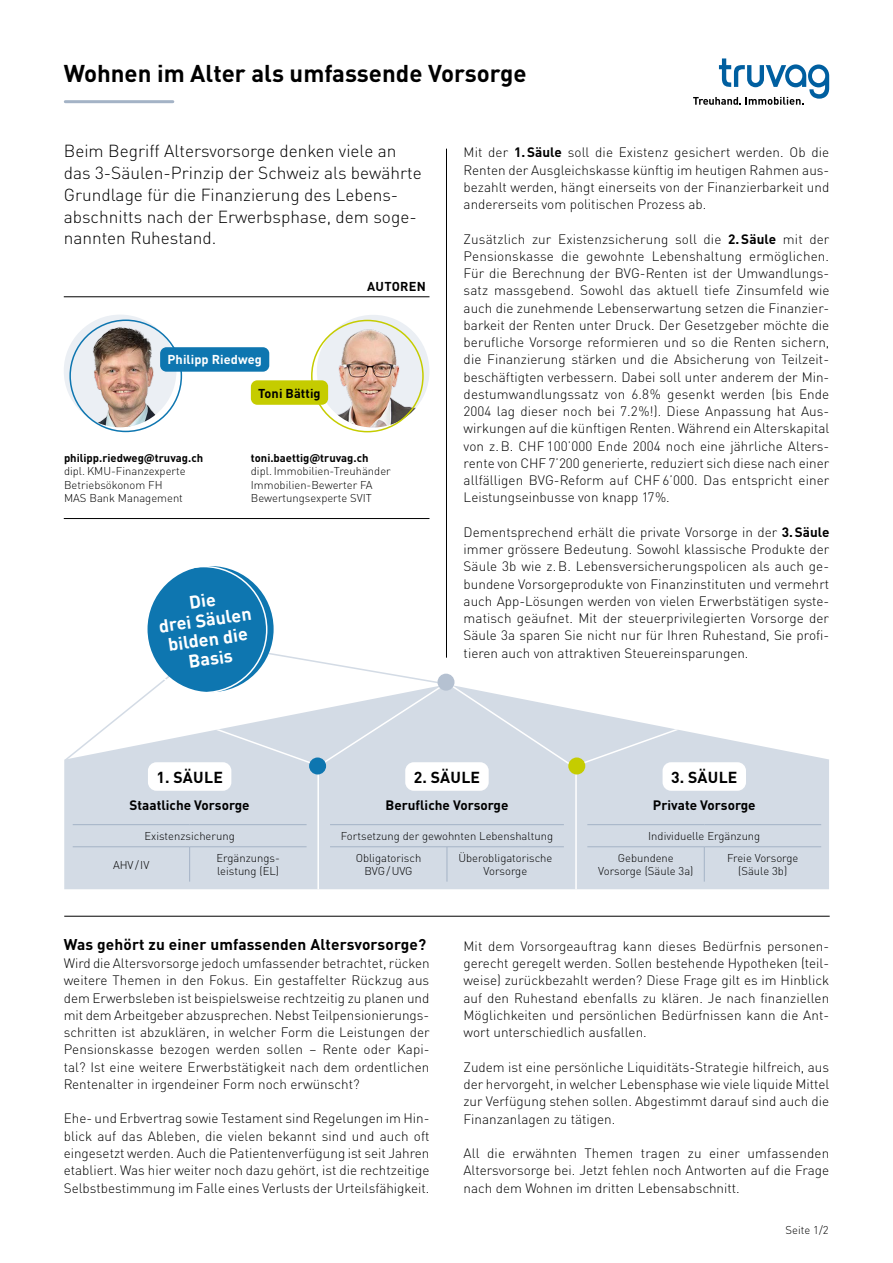
<style>
.page{position:relative;width:893px;height:1263px;background:#fff}
.page>*{position:absolute;margin:0;border:0;box-sizing:border-box;transform-origin:0 0}
.t1{font:700 24px "DIN Pro";color:#000}
.t2{font:700 18px/19.5px "DIN Pro";color:#fff;text-align:center}
.t3{font:300 17.25px/21.8px "DIN Pro";color:#000}
.t4{font:700 15.75px "DIN Pro";letter-spacing:.015em;color:#000}
.t5{font:700 15.45px "DIN Pro";letter-spacing:.01em;color:#000}
.t6{font:300 13.5px/17.2px "DIN Pro";color:#000;text-align:justify}
.t7{font:700 13.5px "DIN Pro";color:#000}
.t8{font:700 12.75px "DIN Pro";letter-spacing:.005em;color:#000}
.t9{font:700 12.75px "DIN Pro";letter-spacing:.005em;color:#fff}
.t10{font:300 11.25px/13.5px "DIN Pro";color:#000}
.t11{font:700 11.25px "DIN Pro";color:#000}
.s1{font-weight:700}
</style>
<div class="page">
<div style="left:64px;top:732px;width:765px;height:157px;background:#d3dbe5"></div>
<hr style="left:575px;top:765px;width:2px;height:124px;background:#fff">
<hr style="left:317px;top:765px;width:2px;height:124px;background:#fff">
<svg style="left:225px;top:684px;width:468px;height:85px"></svg>
<svg style="left:64px;top:643px;width:386px;height:119px"></svg>
<div style="left:437px;top:674px;width:17px;height:17px;background:#b5c1d1;border-radius:50%"></div>
<div style="left:309px;top:757px;width:17px;height:17px;background:#0e76b0;border-radius:50%"></div>
<div style="left:568px;top:757px;width:17px;height:17px;background:#c5cc00;border-radius:50%"></div>
<hr style="left:446px;top:149px;width:1px;height:509px;background:#000">
<hr style="left:64px;top:916px;width:766px;height:1px;background:#000">
<hr style="left:65px;top:100px;width:108px;height:3px;background:#a4b3c6">
<hr style="left:64px;top:518px;width:365px;height:1px;background:#000">
<img style="left:317px;top:315px;width:112px;height:112px;border-radius:55px">
<div style="left:311px;top:320px;width:113px;height:112px;border:2px solid #c5cc00;border-radius:50%"></div>
<div style="left:251px;top:380px;width:77px;height:25px;background:#c5cc00;border-radius:6px"></div>
<hr style="left:64px;top:296px;width:365px;height:1px;background:#000">
<img style="left:64px;top:317px;width:112px;height:110px">
<div style="left:69px;top:319px;width:113px;height:113px;border:2px solid #0e76b0;border-radius:50%"></div>
<div style="left:160px;top:347px;width:109px;height:25px;background:#0e76b0;border-radius:6px"></div>
<div style="left:73px;top:825px;width:234px;height:57px;background:#d3dbe5"></div>
<hr style="left:73px;top:824px;width:117px;height:1px;background:#a4b3c6">
<hr style="left:190px;top:824px;width:117px;height:1px;background:#a4b3c6">
<hr style="left:73px;top:846px;width:117px;height:1px;background:#a4b3c6">
<hr style="left:190px;top:846px;width:117px;height:1px;background:#a4b3c6">
<hr style="left:189px;top:847px;width:1px;height:35px;background:#a4b3c6">
<div style="left:148px;top:762px;width:83px;height:29px;background:#fff;border-radius:9px"></div>
<div style="left:330px;top:825px;width:234px;height:57px;background:#d3dbe5"></div>
<hr style="left:330px;top:824px;width:117px;height:1px;background:#a4b3c6">
<hr style="left:447px;top:824px;width:117px;height:1px;background:#a4b3c6">
<hr style="left:330px;top:846px;width:117px;height:1px;background:#a4b3c6">
<hr style="left:447px;top:846px;width:117px;height:1px;background:#a4b3c6">
<hr style="left:447px;top:847px;width:1px;height:35px;background:#a4b3c6">
<div style="left:405px;top:762px;width:84px;height:29px;background:#fff;border-radius:9px"></div>
<div style="left:587px;top:825px;width:234px;height:57px;background:#d3dbe5"></div>
<hr style="left:587px;top:824px;width:117px;height:1px;background:#a4b3c6">
<hr style="left:704px;top:824px;width:117px;height:1px;background:#a4b3c6">
<hr style="left:587px;top:846px;width:117px;height:1px;background:#a4b3c6">
<hr style="left:704px;top:846px;width:117px;height:1px;background:#a4b3c6">
<hr style="left:704px;top:847px;width:1px;height:35px;background:#a4b3c6">
<div style="left:663px;top:762px;width:83px;height:29px;background:#fff;border-radius:9px"></div>
<div style="left:148px;top:566px;width:126px;height:126px;background:#0e76b0;border-radius:50%"></div>
<svg style="left:693px;top:58px;width:136px;height:47px"></svg>
<h1 class="t1" style="left:64px;top:53px;width:464px">Wohnen im Alter als umfassende Vorsorge</h1>
<p class="t3" style="left:64px;top:139px;width:359px">Beim Begriff Altersvorsorge denken viele an das 3-Säulen-Prinzip der Schweiz als bewährte Grundlage für die Finanzierung des Lebens&shy;abschnitts nach der Erwerbsphase, dem soge&shy;nannten Ruhestand.</p>
<p class="t9" style="left:168px;top:349px;width:96px">Philipp Riedweg</p>
<p class="t8" style="left:258px;top:382px;width:64px">Toni Bättig</p>
<p class="t8" style="left:367px;top:275px;width:60px">AUTOREN</p>
<p class="t11" style="left:64px;top:448px;width:141px">philipp.riedweg@truvag.ch</p>
<p class="t10" style="left:64px;top:463px;width:123px">dipl. KMU-Finanzexperte<br>Betriebsökonom FH<br>MAS Bank Management</p>
<p class="t11" style="left:251px;top:448px;width:119px">toni.baettig@truvag.ch</p>
<p class="t10" style="left:251px;top:464px;width:141px">dipl. Immobilien-Treuhänder<br>Immobilien-Bewerter FA<br>Bewertungsexperte SVIT</p>
<h2 class="t2" style="left:155px;top:595px;width:95px;rotate:-8deg">Die<br>drei Säulen bilden die<br>Basis</h2>
<p class="t6" style="left:464px;top:143px;width:367px">Mit der <span class="s1">1.Säule</span> soll die Existenz gesichert werden. Ob die Renten der Ausgleichskasse künftig im heutigen Rahmen aus&shy;bezahlt werden, hängt einerseits von der Finanzierbarkeit und andererseits vom politischen Prozess ab.</p>
<p class="t6" style="left:464px;top:229px;width:367px">Zusätzlich zur Existenzsicherung soll die <span class="s1">2.Säule</span> mit der Pensionskasse die gewohnte Lebenshaltung ermöglichen.<br>Für die Berechnung der BVG-Renten ist der Umwandlungs&shy;satz massgebend. Sowohl das aktuell tiefe Zinsumfeld wie auch die zunehmende Lebenserwartung setzen die Finanzier&shy;barkeit der Renten unter Druck. Der Gesetzgeber möchte die berufliche Vorsorge reformieren und so die Renten sichern, die Finanzierung stärken und die Absicherung von Teilzeit&shy;beschäftigten verbessern. Dabei soll unter anderem der Min&shy;destumwandlungssatz von 6.8% gesenkt werden (bis Ende 2004 lag dieser noch bei 7.2%!). Diese Anpassung hat Aus&shy;wirkungen auf die künftigen Renten. Während ein Alterskapital von z.B. CHF 100’000 Ende 2004 noch eine jährliche Alters&shy;rente von CHF 7’200 generierte, reduziert sich diese nach einer allfälligen BVG-Reform auf CHF 6’000. Das entspricht einer Leistungseinbusse von knapp 17%.</p>
<p class="t6" style="left:464px;top:522px;width:367px">Dementsprechend erhält die private Vorsorge in der <span class="s1">3.Säule </span>immer grössere Bedeutung. Sowohl klassische Produkte der Säule 3b wie z.B. Lebensversicherungspolicen als auch ge&shy;bundene Vorsorgeprodukte von Finanzinstituten und vermehrt auch App-Lösungen werden von vielen Erwerbstätigen syste&shy;matisch geäufnet. Mit der steuerprivilegierten Vorsorge der Säule 3a sparen Sie nicht nur für Ihren Ruhestand, Sie profi&shy;tieren auch von attraktiven Steuereinsparungen.</p>
<p class="t4" style="left:156px;top:764px;width:68px">1. SÄULE</p>
<p class="t7" style="left:130px;top:794px;width:122px">Staatliche Vorsorge</p>
<p class="t10" style="left:145px;top:828px;width:92px">Existenzsicherung</p>
<p class="t10" style="left:113px;top:857px;width:38px">AHV/IV</p>
<p class="t10" style="left:216px;top:850px;width:65px">Ergänzungs&shy;leistung (EL)</p>
<p class="t4" style="left:414px;top:764px;width:68px">2. SÄULE</p>
<p class="t7" style="left:385px;top:794px;width:124px">Berufliche Vorsorge</p>
<p class="t10" style="left:356px;top:824px;width:199px;line-height:21.8px;text-indent:-15px">Fortsetzung der gewohnten Lebenshaltung<br>Obligatorisch</p>
<p class="t10" style="left:364px;top:863px;width:50px">BVG/UVG</p>
<p class="t10" style="left:458px;top:850px;width:96px;text-align:center">Überobligatorische<br>Vorsorge</p>
<p class="t4" style="left:671px;top:764px;width:68px">3. SÄULE</p>
<p class="t7" style="left:653px;top:794px;width:104px">Private Vorsorge</p>
<p class="t10" style="left:618px;top:824px;width:144px;line-height:21.8px;text-indent:30px">Individuelle Ergänzung<br>Gebundene</p>
<p class="t10" style="left:598px;top:863px;width:97px">Vorsorge (Säule 3a)</p>
<p class="t10" style="left:727px;top:850px;width:73px;text-align:center">Freie Vorsorge (Säule 3b)</p>
<p class="t5" style="left:64px;top:932px;width:364px">Was gehört zu einer umfassenden Altersvorsorge?</p>
<p class="t6" style="left:64px;top:953px;width:367px">Wird die Altersvorsorge jedoch umfassender betrachtet, rücken weitere Themen in den Fokus. Ein gestaffelter Rückzug aus dem Erwerbsleben ist beispielsweise rechtzeitig zu planen und mit dem Arbeitgeber abzusprechen. Nebst Teilpensionierungs&shy;schritten ist abzuklären, in welcher Form die Leistungen der Pensionskasse bezogen werden sollen – Rente oder Kapi&shy;tal? Ist eine weitere Erwerbstätigkeit nach dem ordentlichen Rentenalter in irgendeiner Form noch erwünscht?</p>
<p class="t6" style="left:64px;top:1109px;width:367px">Ehe- und Erbvertrag sowie Testament sind Regelungen im Hin&shy;blick auf das Ableben, die vielen bekannt sind und auch oft eingesetzt werden. Auch die Patientenverfügung ist seit Jahren etabliert. Was hier weiter noch dazu gehört, ist die rechtzeitige Selbstbestimmung im Falle eines Verlusts der Urteilsfähigkeit.</p>
<p class="t6" style="left:463px;top:936px;width:367px">Mit dem Vorsorgeauftrag kann dieses Bedürfnis personen&shy;gerecht geregelt werden. Sollen bestehende Hypotheken (teil&shy;weise) zurückbezahlt werden? Diese Frage gilt es im Hinblick auf den Ruhestand ebenfalls zu klären. Je nach finanziellen Möglichkeiten und persönlichen Bedürfnissen kann die Ant&shy;wort unterschiedlich ausfallen.</p>
<p class="t6" style="left:463px;top:1057px;width:367px">Zudem ist eine persönliche Liquiditäts-Strategie hilfreich, aus der hervorgeht, in welcher Lebensphase wie viele liquide Mittel zur Verfügung stehen sollen. Abgestimmt darauf sind auch die Finanzanlagen zu tätigen.</p>
<p class="t6" style="left:463px;top:1143px;width:367px">All die erwähnten Themen tragen zu einer umfassenden Altersvorsorge bei. Jetzt fehlen noch Antworten auf die Frage nach dem Wohnen im dritten Lebensabschnitt.</p>
<p class="t10" style="left:786px;top:1222px;width:44px">Seite 1/2</p>
</div>
